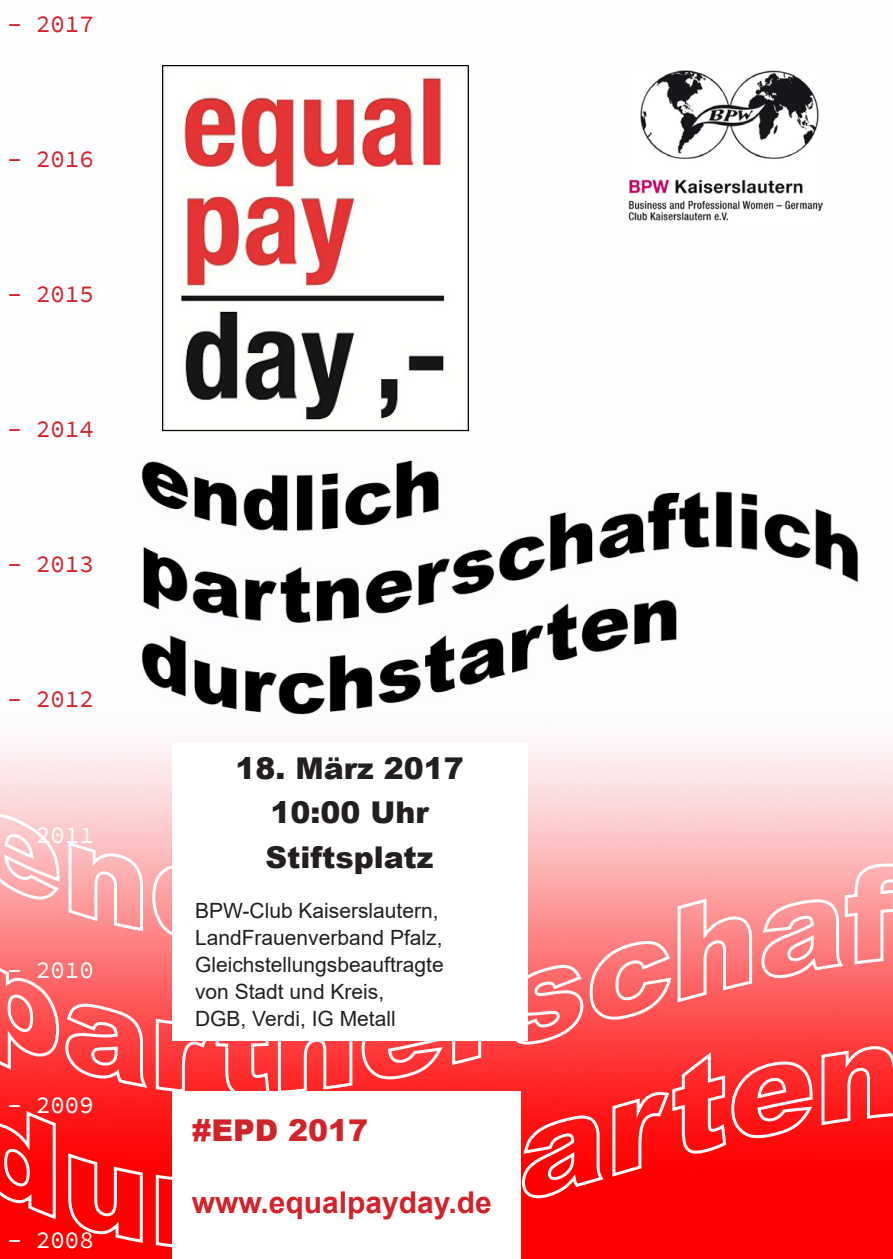
<style>
.page{position:relative;width:893px;height:1259px;background:#fff}
.page>*{position:absolute;margin:0;border:0;box-sizing:border-box;transform-origin:0 0}
.t1{font:900 30px "Arial";color:#231f20}
.t2{font:700 30px "Arial";color:#d1232a}
.t3{font:900 30px "Arial";color:#d1232a}
.t4{font:24px "Source Code Pro";color:#d1232a}
.t5{font:24px "Source Code Pro";color:#fff}
.t6{font:21px "Arial";color:#231f20}
</style>
<div class="page">
<img style="left:0;top:65px;width:893px;height:1194px">
<div style="left:172px;top:743px;width:355px;height:298px;background:#fff"></div>
<svg style="left:0;top:810px;width:893px;height:444px"></svg>
<div style="left:172px;top:1091px;width:348px;height:168px;background:#fff"></div>
<img style="left:625px;top:65px;width:198px;height:105px">
<img style="left:625px;top:170px;width:198px;height:53px">
<img style="left:162px;top:65px;width:306px;height:374px">
<p class="t4" style="left:7px;top:9px;width:88px">– 2017</p>
<p class="t4" style="left:7px;top:144px;width:88px">– 2016</p>
<p class="t4" style="left:7px;top:279px;width:88px">– 2015</p>
<p class="t4" style="left:7px;top:414px;width:88px">– 2014</p>
<p class="t4" style="left:7px;top:549px;width:88px">– 2013</p>
<p class="t4" style="left:7px;top:684px;width:88px">– 2012</p>
<p class="t5" style="left:7px;top:819px;width:88px">– 2011</p>
<p class="t5" style="left:7px;top:954px;width:88px">– 2010</p>
<p class="t5" style="left:7px;top:1089px;width:88px">– 2009</p>
<p class="t5" style="left:7px;top:1224px;width:88px">– 2008</p>
<p class="t1" style="left:235px;top:746px;width:230px">18. März 2017</p>
<p class="t1" style="left:270px;top:790px;width:160px">10:00 Uhr</p>
<p class="t1" style="left:266px;top:835px;width:169px">Stiftsplatz</p>
<p class="t6" style="left:195px;top:896px;width:245px">BPW-Club Kaiserslautern,</p>
<p class="t6" style="left:195px;top:923px;width:249px">LandFrauenverband Pfalz,</p>
<p class="t6" style="left:195px;top:950px;width:250px">Gleichstellungsbeauftragte</p>
<p class="t6" style="left:195px;top:977px;width:191px">von Stadt und Kreis,</p>
<p class="t6" style="left:195px;top:1004px;width:202px">DGB, Verdi, IG Metall</p>
<p class="t3" style="left:192px;top:1108px;width:178px">#EPD 2017</p>
<p class="t2" style="left:192px;top:1181px;width:302px">www.equalpayday.de</p>
</div>
